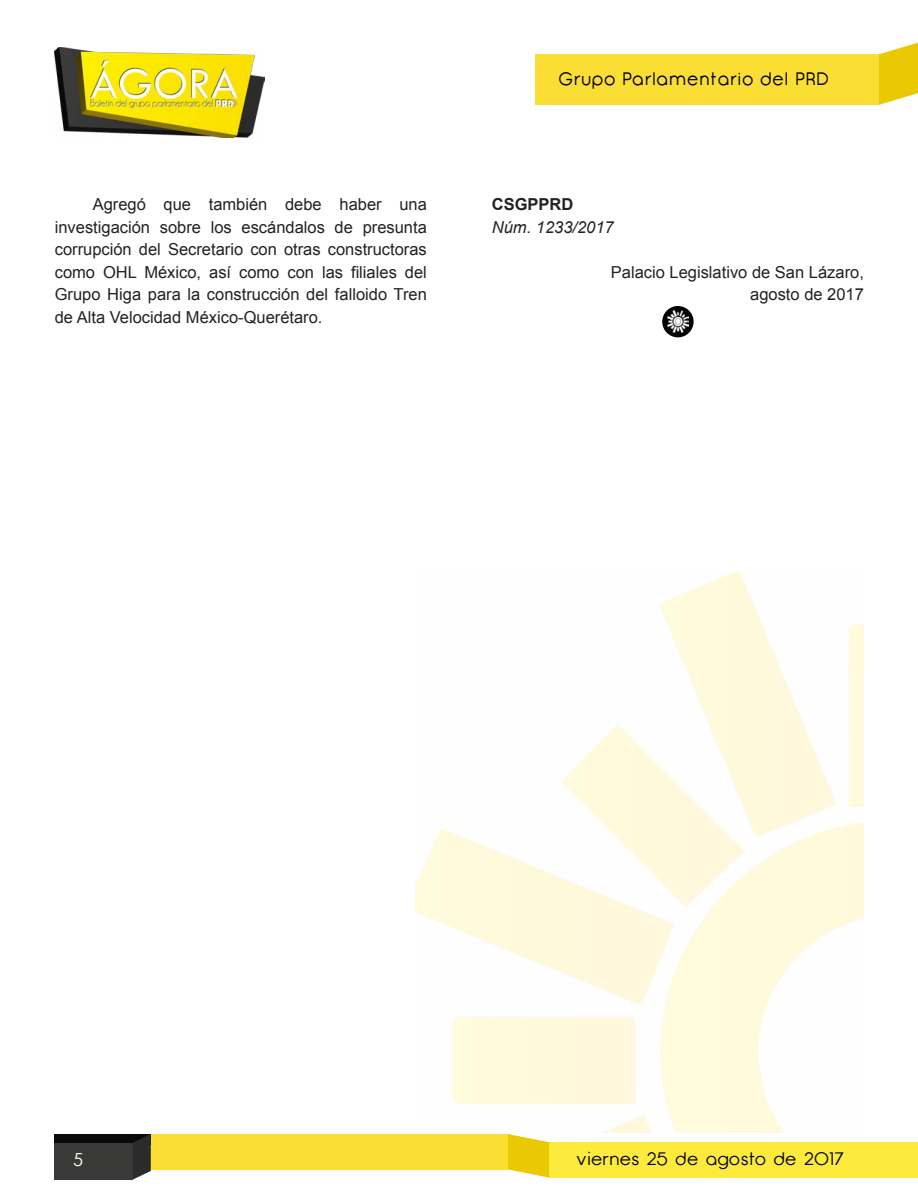
<style>
.page{position:relative;width:918px;height:1188px;background:#fff}
.page>*{position:absolute;margin:0;border:0;box-sizing:border-box;transform-origin:0 0}
.t1{font:18px "Opificio";color:#000}
.t2{font:18px "Opificio Neue";letter-spacing:-.01em;color:#000}
.t3{font:18px "Century Gothic";color:#fff}
.t4{font:16.5px/22.5px "Arial";color:#222;text-align:justify}
.t5{font:italic 16.5px "Arial";color:#222}
.t6{font:700 16.5px "Arial";color:#222}
</style>
<div class="page">
<div style="left:139px;top:1134px;width:369px;height:35px;background:#fade33"></div>
<div style="left:549px;top:1142px;width:369px;height:36px;background:#fceb3d"></div>
<svg style="left:508px;top:1134px;width:41px;height:44px"></svg>
<div style="left:535px;top:54px;width:345px;height:51px;background:#fade33"></div>
<svg style="left:879px;top:43px;width:39px;height:62px"></svg>
<div style="left:54px;top:1134px;width:97px;height:10px;background:#080a0a"></div>
<div style="left:54px;top:1143px;width:79px;height:37px;background:#393938"></div>
<svg style="left:133px;top:1134px;width:18px;height:46px"></svg>
<img style="left:54px;top:48px;width:211px;height:90px">
<img style="left:416px;top:573px;width:448px;height:560px">
<svg style="left:662px;top:306px;width:32px;height:31px"></svg>
<img style="left:667px;top:311px;width:21px;height:21px">
<p class="t1" style="left:558px;top:67px;width:273px">Grupo Parlamentario del PRD</p>
<p class="t4" style="left:55px;top:193px;width:374px;text-indent:38px">Agregó que también debe haber una investigación sobre los escándalos de presunta corrupción del Secretario con otras constructoras como OHL México, así como con las filiales del Grupo Higa para la construcción del falloido Tren de Alta Velocidad México-Querétaro.</p>
<p class="t6" style="left:492px;top:193px;width:83px">CSGPPRD</p>
<p class="t5" style="left:492px;top:216px;width:123px">Núm. 1233/2017</p>
<p class="t4" style="left:611px;top:261px;width:255px;text-align:right">Palacio Legislativo de San Lázaro, agosto de 2017</p>
<p class="t3" style="left:73px;top:1148px;width:11px">5</p>
<p class="t2" style="left:576px;top:1146px;width:270px">viernes 25 de agosto de 2017</p>
</div>
